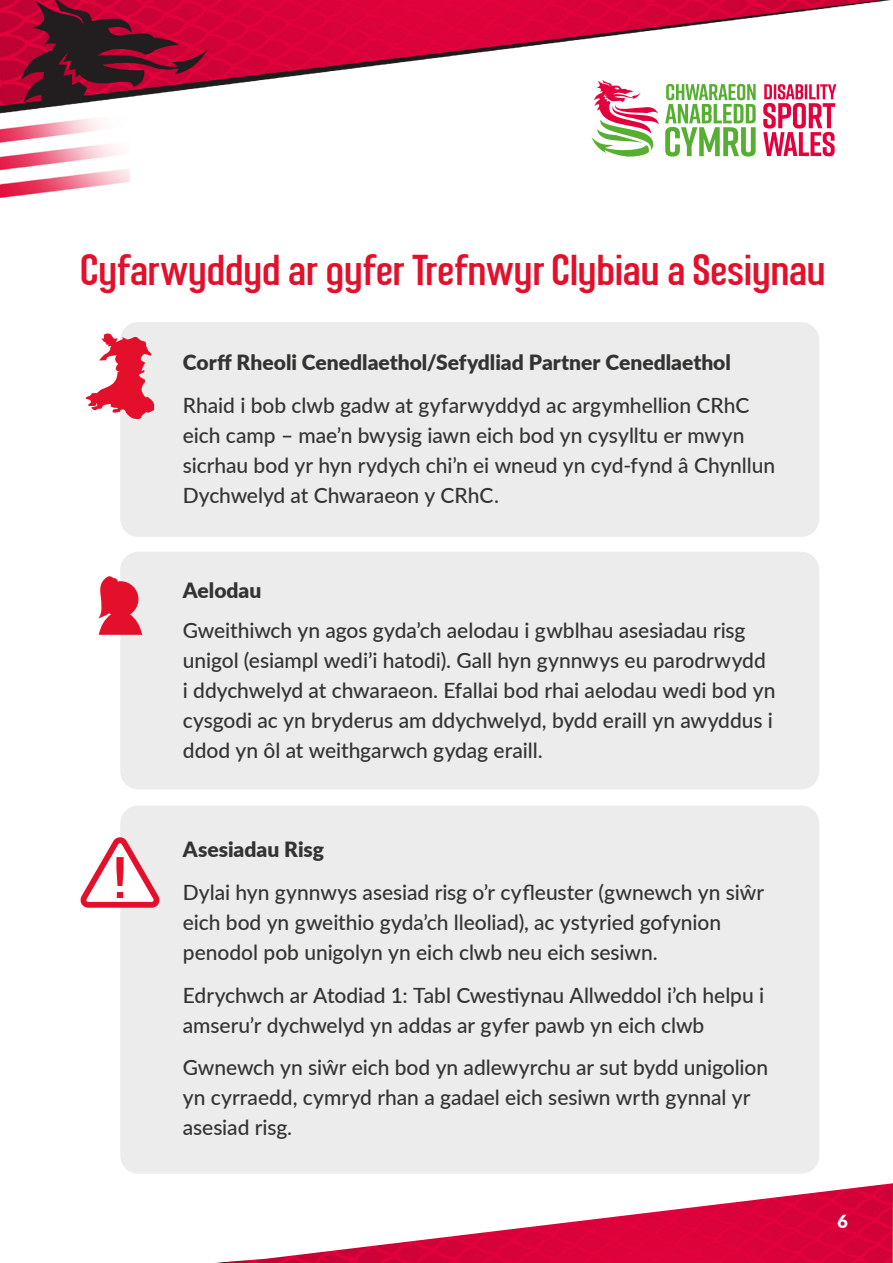
<style>
.page{position:relative;width:893px;height:1263px;background:#fff}
.page>*{position:absolute;margin:0;border:0;box-sizing:border-box;transform-origin:0 0}
.Paragraph_Style_1{font:43.95px "Infour";letter-spacing:-.005em;color:#e30f2b}
.Paragraph_Style_1-2{font:500 21px/30px "Lato";color:#333332}
.Paragraph_Style_1-3{font:900 21px "Lato";color:#333332}
.t1{font:900 18px "Lato";color:#fff}
</style>
<div class="page">
<img style="left:0;top:0;width:891px;height:199px">
<svg style="left:665px;top:84px;width:91px;height:73px"></svg>
<svg style="left:763px;top:84px;width:73px;height:72px"></svg>
<svg style="left:591px;top:80px;width:68px;height:77px"></svg>
<img style="left:216px;top:1183px;width:677px;height:80px">
<div style="left:120px;top:805px;width:699px;height:369px;background:#ececec;border-radius:18px"></div>
<div style="left:120px;top:552px;width:699px;height:237px;background:#ececec;border-radius:18px"></div>
<div style="left:120px;top:322px;width:699px;height:215px;background:#ececec;border-radius:18px"></div>
<svg style="left:80px;top:837px;width:80px;height:71px"></svg>
<svg style="left:98px;top:576px;width:44px;height:59px"></svg>
<svg style="left:85px;top:333px;width:70px;height:86px"></svg>
<p class="Paragraph_Style_1" style="left:81px;top:238px;width:747px">Cyfarwyddyd ar gyfer Trefnwyr Clybiau a Sesiynau</p>
<p class="Paragraph_Style_1-3" style="left:183px;top:347px;width:550px">Corff Rheoli Cenedlaethol/Sefydliad Partner Cenedlaethol</p>
<p class="Paragraph_Style_1-2" style="left:183px;top:389px;width:594px">Rhaid i bob clwb gadw at gyfarwyddyd ac argymhellion CRhC eich camp – mae’n bwysig iawn eich bod yn cysylltu er mwyn sicrhau bod yr hyn rydych chi’n ei wneud yn cyd-fynd â Chynllun Dychwelyd at Chwaraeon y CRhC.</p>
<p class="Paragraph_Style_1-3" style="left:183px;top:574px;width:80px">Aelodau</p>
<p class="Paragraph_Style_1-2" style="left:183px;top:615px;width:594px">Gweithiwch yn agos gyda’ch aelodau i gwblhau asesiadau risg unigol (esiampl wedi’i hatodi). Gall hyn gynnwys eu parodrwydd i ddychwelyd at chwaraeon. Efallai bod rhai aelodau wedi bod yn cysgodi ac yn bryderus am ddychwelyd, bydd eraill yn awyddus i ddod yn ôl at weithgarwch gydag eraill.</p>
<p class="Paragraph_Style_1-3" style="left:183px;top:833px;width:143px">Asesiadau Risg</p>
<p class="Paragraph_Style_1-2" style="left:183px;top:876px;width:583px">Dylai hyn gynnwys asesiad risg o’r cyfleuster (gwnewch yn siŵr eich bod yn gweithio gyda’ch lleoliad), ac ystyried gofynion penodol pob unigolyn yn eich clwb neu eich sesiwn.</p>
<p class="Paragraph_Style_1-2" style="left:183px;top:979px;width:583px">Edrychwch ar Atodiad 1: Tabl Cwestiynau Allweddol i’ch helpu i amseru’r dychwelyd yn addas ar gyfer pawb yn eich clwb</p>
<p class="Paragraph_Style_1-2" style="left:183px;top:1052px;width:587px">Gwnewch yn siŵr eich bod yn adlewyrchu ar sut bydd unigolion yn cyrraedd, cymryd rhan a gadael eich sesiwn wrth gynnal yr asesiad risg.</p>
<p class="t1" style="left:838px;top:1208px;width:12px">6</p>
</div>
